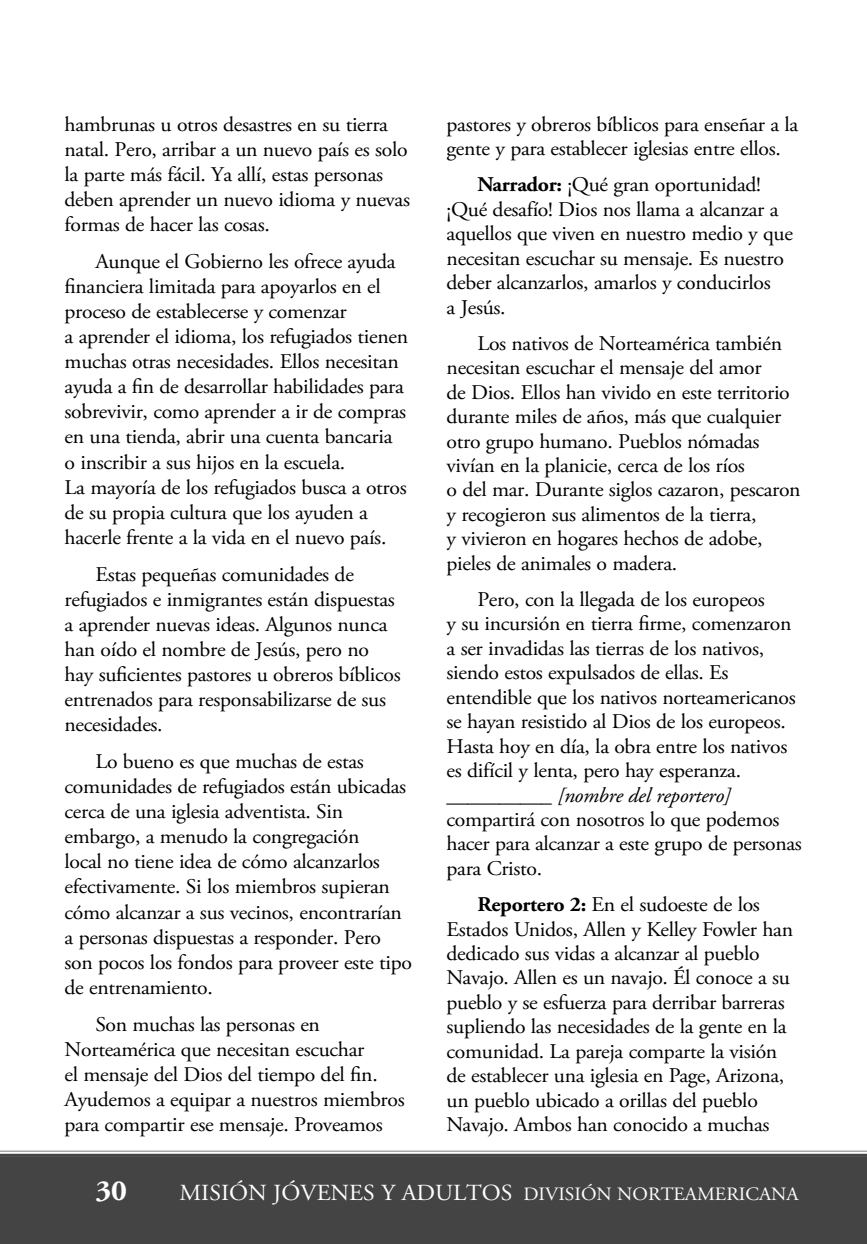
<style>
.page{position:relative;width:867px;height:1244px;background:#fff}
.page>*{position:absolute;margin:0;border:0;box-sizing:border-box;transform-origin:0 0}
.t1{font:700 29.25px "Adobe Garamond Pro";color:#fff;scale:1.04 1}
.t2{font:20.93px/24.5px "Adobe Garamond Pro";letter-spacing:-.015em;color:#000;scale:1.04 1}
.t3{font:18.9px "Adobe Garamond Pro";color:#fff;scale:1.04 1}
.s1{font-weight:700}
.s2{font-style:italic}
.s3{font-size:22.95px}
</style>
<div class="page">
<svg style="left:0;top:1151px;width:867px;height:3px"></svg>
<div style="left:0;top:1154px;width:867px;height:90px;background:#444"></div>
<p class="t2" style="left:65px;top:113px;width:334px">hambrunas u otros desastres en su tierra natal. Pero, arribar a un nuevo país es solo la parte más fácil. Ya allí, estas personas deben aprender un nuevo idioma y nuevas formas de hacer las cosas.</p>
<p class="t2" style="left:65px;top:251px;width:332px;text-indent:31px">Aunque el Gobierno les ofrece ayuda financiera limitada para apoyarlos en el proceso de establecerse y comenzar<br>a aprender el idioma, los refugiados tienen muchas otras necesidades. Ellos necesitan ayuda a fin de desarrollar habilidades para sobrevivir, como aprender a ir de compras en una tienda, abrir una cuenta bancaria o inscribir a sus hijos en la escuela.<br>La mayoría de los refugiados busca a otros de su propia cultura que los ayuden a hacerle frente a la vida en el nuevo país.</p>
<p class="t2" style="left:65px;top:563px;width:325px;text-indent:31px">Estas pequeñas comunidades de refugiados e inmigrantes están dispuestas a aprender nuevas ideas. Algunos nunca han oído el nombre de Jesús, pero no hay suficientes pastores u obreros bíblicos entrenados para responsabilizarse de sus necesidades.</p>
<p class="t2" style="left:65px;top:751px;width:335px;text-indent:31px">Lo bueno es que muchas de estas comunidades de refugiados están ubicadas cerca de una iglesia adventista. Sin embargo, a menudo la congregación<br>local no tiene idea de cómo alcanzarlos efectivamente. Si los miembros supieran cómo alcanzar a sus vecinos, encontrarían a personas dispuestas a responder. Pero son pocos los fondos para proveer este tipo de entrenamiento.</p>
<p class="t2" style="left:65px;top:1013px;width:328px;text-indent:31px">Son muchas las personas en Norteamérica que necesitan escuchar<br>el mensaje del Dios del tiempo del fin.<br>Ayudemos a equipar a nuestros miembros para compartir ese mensaje. Proveamos</p>
<p class="t2" style="left:446px;top:114px;width:340px">pastores y obreros bíblicos para enseñar a la gente y para establecer iglesias entre ellos.</p>
<p class="t2" style="left:446px;top:174px;width:334px;text-indent:31px"><span class="s1">Narrador:</span> ¡Qué gran oportunidad! ¡Qué desafío! Dios nos llama a alcanzar a aquellos que viven en nuestro medio y que necesitan escuchar su mensaje. Es nuestro deber alcanzarlos, amarlos y conducirlos<br>a Jesús.</p>
<p class="t2" style="left:446px;top:333px;width:342px;text-indent:31px">Los nativos de Norteamérica también necesitan escuchar el mensaje del amor<br>de Dios. Ellos han vivido en este territorio durante miles de años, más que cualquier otro grupo humano. Pueblos nómadas vivían en la planicie, cerca de los ríos<br>o del mar. Durante siglos cazaron, pescaron y recogieron sus alimentos de la tierra,<br>y vivieron en hogares hechos de adobe, pieles de animales o madera.</p>
<p class="t2" style="left:446px;top:589px;width:343px;text-indent:31px">Pero, con la llegada de los europeos<br>y su incursión en tierra firme, comenzaron a ser invadidas las tierras de los nativos, siendo estos expulsados de ellas. Es entendible que los nativos norteamericanos se hayan resistido al Dios de los europeos.<br>Hasta hoy en día, la obra entre los nativos es difícil y lenta, pero hay esperanza. __________ <span class="s2">[nombre del reportero] </span>compartirá con nosotros lo que podemos hacer para alcanzar a este grupo de personas para Cristo.</p>
<p class="t2" style="left:446px;top:894px;width:335px;text-indent:31px"><span class="s1">Reportero 2:</span> En el sudoeste de los Estados Unidos, Allen y Kelley Fowler han dedicado sus vidas a alcanzar al pueblo Navajo. Allen es un navajo. Él conoce a su pueblo y se esfuerza para derribar barreras supliendo las necesidades de la gente en la comunidad. La pareja comparte la visión de establecer una iglesia en Page, Arizona, un pueblo ubicado a orillas del pueblo Navajo. Ambos han conocido a muchas</p>
<h1 class="t1" style="left:95px;top:1179px;width:32px">30</h1>
<p class="t3" style="left:179px;top:1187px;width:597px"><span class="s3">MISIÓN JÓVENES Y ADULTOS</span> DIVISIÓN NORTEAMERICANA</p>
</div>
